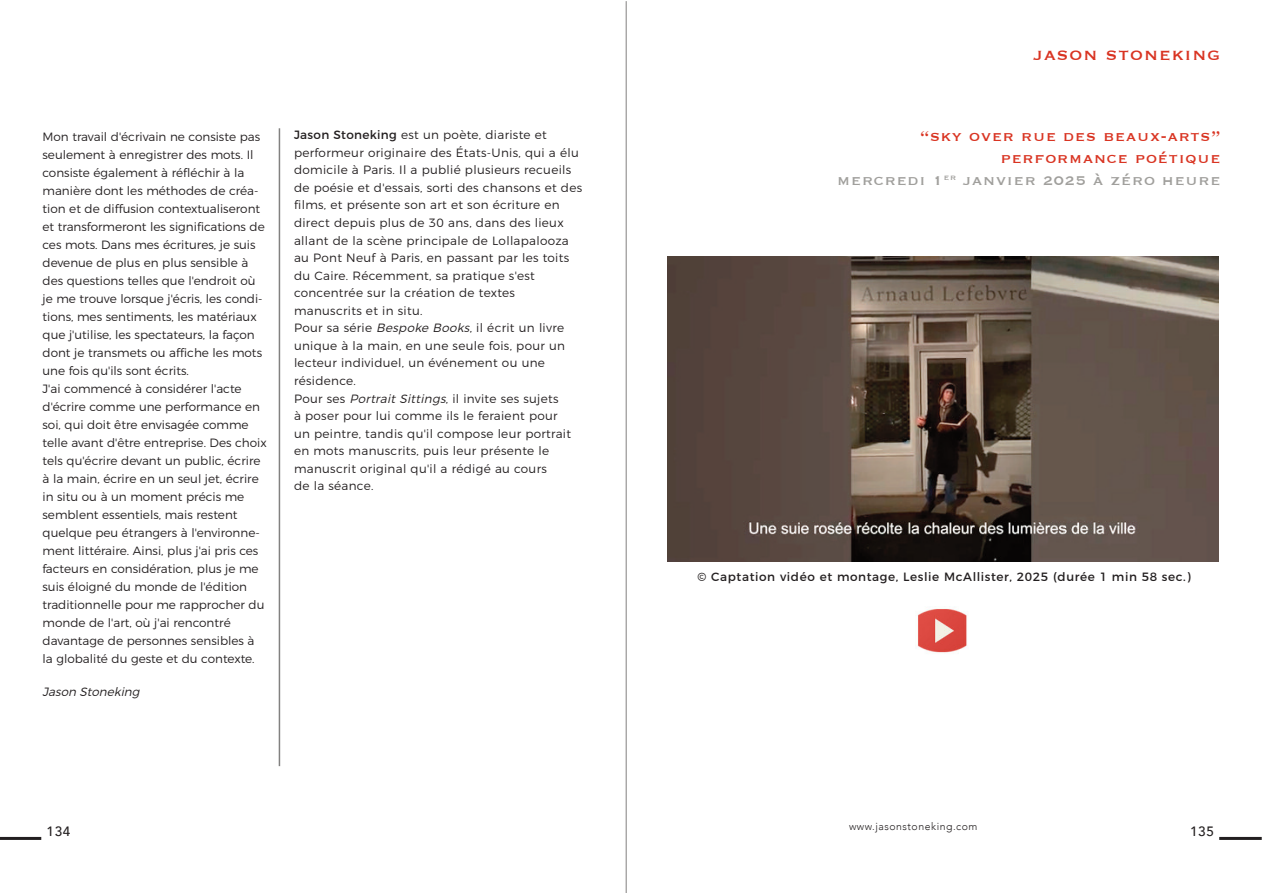
<style>
.page{position:relative;width:1263px;height:893px;background:#fff}
.page>*{position:absolute;margin:0;border:0;box-sizing:border-box;transform-origin:0 0}
.t1{font:21px "Copperplate";letter-spacing:.05em;color:#d93422}
.t2{font:18px/21.9px "Copperplate";letter-spacing:.05em;color:#d93422;text-align:right}
.t3{font:500 13.5px "Avenir";letter-spacing:.05em;color:#231f20}
.t4{font:300 12px/18px "Montserrat";color:#231f20}
.t5{font:300 12px/17.5px "Montserrat";letter-spacing:.025em;color:#231f20}
.t6{font:12px "Montserrat";letter-spacing:.05em;color:#231f20}
.t7{font:italic 300 12px "Montserrat";color:#231f20}
.t8{font:300 10.5px "Avenir";letter-spacing:.05em;color:#231f20}
.s1{font-weight:400}
.s2{font-style:italic}
.s3{color:#a09f9c}
.s4{font-size:16.5px;color:#a09f9c}
</style>
<div class="page">
<hr style="left:0;top:837px;width:41px;height:3px;background:#231f20">
<hr style="left:1219px;top:837px;width:43px;height:3px;background:#231f20">
<hr style="left:626px;top:1px;width:1px;height:892px;background:#828180">
<hr style="left:279px;top:128px;width:1px;height:638px;background:#828180">
<img style="left:667px;top:256px;width:551px;height:305px">
<img style="left:916px;top:608px;width:52px;height:45px">
<p class="t4" style="left:43px;top:128px;width:226px">Mon travail d'écrivain ne consiste pas seulement à enregistrer des mots. Il consiste également à réfléchir à la manière dont les méthodes de créa&shy;tion et de diffusion contextualiseront et transformeront les significations de ces mots. Dans mes écritures, je suis devenue de plus en plus sensible à des questions telles que l'endroit où je me trouve lorsque j'écris, les condi&shy;tions, mes sentiments, les matériaux que j'utilise, les spectateurs, la façon dont je transmets ou affiche les mots une fois qu'ils sont écrits.<br>J'ai commencé à considérer l'acte d'écrire comme une performance en soi, qui doit être envisagée comme telle avant d'être entreprise. Des choix tels qu'écrire devant un public, écrire à la main, écrire en un seul jet, écrire in situ ou à un moment précis me semblent essentiels, mais restent quelque peu étrangers à l'environne&shy;ment littéraire. Ainsi, plus j'ai pris ces facteurs en considération, plus je me suis éloigné du monde de l'édition traditionnelle pour me rapprocher du monde de l'art, où j'ai rencontré davantage de personnes sensibles à la globalité du geste et du contexte.</p>
<p class="t7" style="left:43px;top:687px;width:101px">Jason Stoneking</p>
<p class="t5" style="left:294px;top:127px;width:290px"><span class="s1">Jason Stoneking</span> est un poète, diariste et performeur originaire des États-Unis, qui a élu domicile à Paris. Il a publié plusieurs recueils de poésie et d'essais, sorti des chansons et des films, et présente son art et son écriture en direct depuis plus de 30 ans, dans des lieux allant de la scène principale de Lollapalooza au Pont Neuf à Paris, en passant par les toits du Caire. Récemment, sa pratique s'est concentrée sur la création de textes manuscrits et in situ.<br>Pour sa série <span class="s2">Bespoke Books</span>, il écrit un livre unique à la main, en une seule fois, pour un lecteur individuel, un événement ou une résidence.<br>Pour ses <span class="s2">Portrait Sittings</span>, il invite ses sujets<br>à poser pour lui comme ils le feraient pour<br>un peintre, tandis qu'il compose leur portrait en mots manuscrits, puis leur présente le manuscrit original qu'il a rédigé au cours<br>de la séance.</p>
<h1 class="t1" style="left:1034px;top:44px;width:188px">jason stoneking</h1>
<h2 class="t2" style="left:837px;top:126px;width:385px">“sky over rue des beaux-arts” performance poétique<br><span class="s3">mercredi</span> <span class="s4">1</span><sup>er</sup> <span class="s3">janvier</span> <span class="s4">2025</span> <span class="s3">à zéro heure</span></h2>
<p class="t6" style="left:697px;top:572px;width:495px">© Captation vidéo et montage, Leslie McAllister, 2025 (durée 1 min 58 sec.)</p>
<p class="t8" style="left:849px;top:819px;width:130px">www.jasonstoneking.com</p>
<p class="t3" style="left:47px;top:823px;width:25px">134</p>
<p class="t3" style="left:1190px;top:823px;width:25px">135</p>
</div>
